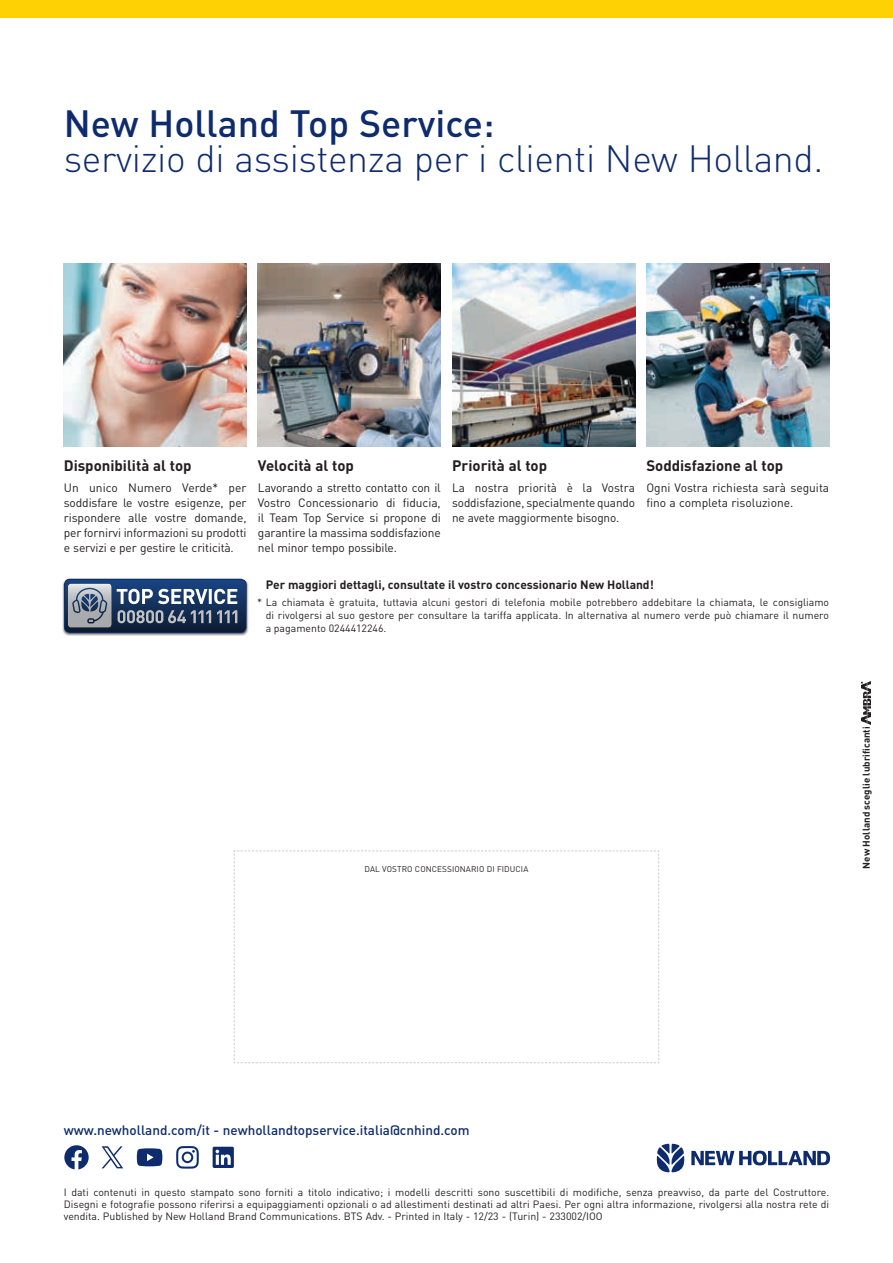
<style>
.page{position:relative;width:893px;height:1263px;background:#fff}
.page>*{position:absolute;margin:0;border:0;box-sizing:border-box;transform-origin:0 0}
.t1{font:300 37.5px "DIN Pro";letter-spacing:-.01em;color:#0d2b6d}
.t2{font:500 37.5px "DIN Pro";color:#0d2b6d}
.t3{font:700 15px "DIN Pro";color:#231f20}
.t4{font:500 13.5px "DIN Pro";color:#0d2b6d}
.t5{font:12px/15px "DIN Pro";letter-spacing:-.01em;color:#231f20;text-align:justify}
.t6{font:700 12px "DIN Pro";color:#231f20}
.t7{font:10.5px/12px "DIN Pro";color:#231f20;text-align:justify}
.t8{font:700 9.75px "DIN Pro";color:#231f20}
.t9{font:8.25px "DIN Pro";letter-spacing:.01em;color:#231f20}
</style>
<div class="page">
<img style="left:862px;top:681px;width:8px;height:43px">
<img style="left:64px;top:264px;width:183px;height:182px">
<img style="left:258px;top:264px;width:183px;height:182px">
<img style="left:452px;top:264px;width:183px;height:182px">
<div style="left:62px;top:578px;width:187px;height:58px;background:#231f20;opacity:.6"></div>
<svg style="left:64px;top:579px;width:183px;height:54px;background:#4d617f"></svg>
<svg style="left:176px;top:1146px;width:23px;height:22px"></svg>
<svg style="left:137px;top:1148px;width:25px;height:18px"></svg>
<svg style="left:213px;top:1147px;width:21px;height:21px"></svg>
<svg style="left:102px;top:1146px;width:21px;height:22px"></svg>
<svg style="left:64px;top:1145px;width:25px;height:24px"></svg>
<svg style="left:691px;top:1151px;width:139px;height:14px"></svg>
<svg style="left:657px;top:1144px;width:27px;height:28px"></svg>
<div style="left:0;top:0;width:893px;height:17px;background:#fed105"></div>
<svg style="left:233px;top:850px;width:426px;height:213px"></svg>
<img style="left:646px;top:264px;width:183px;height:182px">
<h1 class="t2" style="left:64px;top:98px;width:432px">New Holland Top Service:</h1>
<h1 class="t1" style="left:64px;top:133px;width:761px">servizio di assistenza per i clienti New Holland.</h1>
<h2 class="t3" style="left:64px;top:455px;width:129px">Disponibilità al top</h2>
<p class="t5" style="left:64px;top:480px;width:184px">Un unico Numero Verde* per soddisfare le vostre esigenze, per rispondere alle vostre domande, per fornirvi informazioni su prodotti e servizi e per gestire le criticità.</p>
<h2 class="t3" style="left:258px;top:455px;width:97px">Velocità al top</h2>
<p class="t5" style="left:258px;top:480px;width:184px">Lavorando a stretto contatto con il Vostro Concessionario di fiducia, il Team Top Service si propone di garantire la massima soddisfazione nel minor tempo possibile.</p>
<h2 class="t3" style="left:452px;top:455px;width:97px">Priorità al top</h2>
<p class="t5" style="left:452px;top:480px;width:184px">La nostra priorità è la Vostra soddisfazione, specialmente quando ne avete maggiormente bisogno.</p>
<h2 class="t3" style="left:646px;top:455px;width:138px">Soddisfazione al top</h2>
<p class="t5" style="left:646px;top:480px;width:184px">Ogni Vostra richiesta sarà seguita fino a completa risoluzione.</p>
<p class="t6" style="left:266px;top:577px;width:390px">Per maggiori dettagli, consultate il vostro concessionario New Holland!</p>
<p class="t7" style="left:266px;top:596px;width:565px;line-height:12.8px;text-indent:-9px">* La chiamata è gratuita, tuttavia alcuni gestori di telefonia mobile potrebbero addebitare la chiamata, le consigliamo di rivolgersi al suo gestore per consultare la tariffa applicata. In alternativa al numero verde può chiamare il numero a pagamento 0244412246.</p>
<p class="t9" style="left:365px;top:863px;width:165px">DAL VOSTRO CONCESSIONARIO DI FIDUCIA</p>
<p class="t8" style="left:860px;top:869px;width:144px;rotate:-90deg">New Holland sceglie lubrificanti</p>
<p class="t4" style="left:64px;top:1120px;width:407px">www.newholland.com/it - newhollandtopservice.italia@cnhind.com</p>
<p class="t7" style="left:64px;top:1186px;width:767px">I dati contenuti in questo stampato sono forniti a titolo indicativo; i modelli descritti sono suscettibili di modifiche, senza preavviso, da parte del Costruttore.<br>Disegni e fotografie possono riferirsi a equipaggiamenti opzionali o ad allestimenti destinati ad altri Paesi. Per ogni altra informazione, rivolgersi alla nostra rete di vendita. Published by New Holland Brand Communications. BTS Adv. - Printed in Italy - 12/23 - (Turin) - 233002/IOO</p>
</div>
